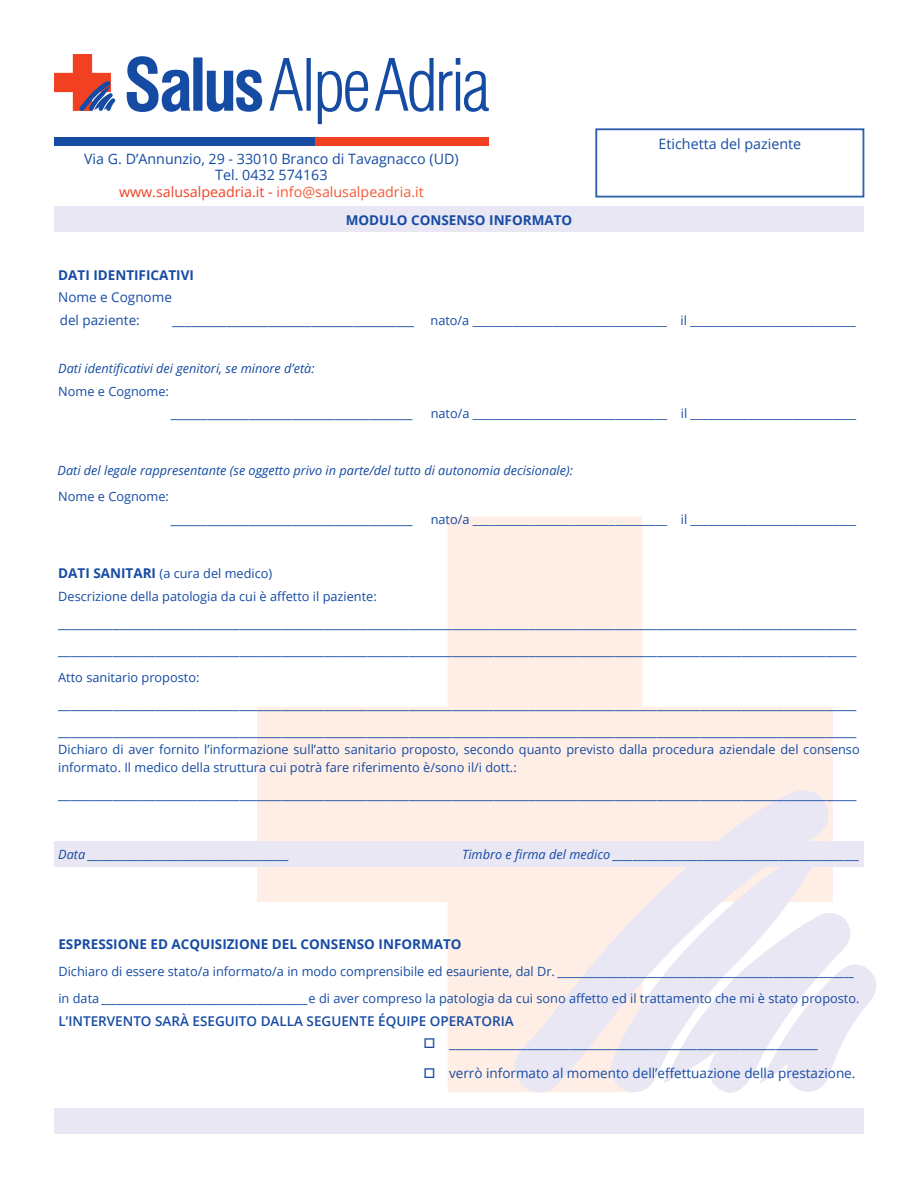
<style>
.page{position:relative;width:918px;height:1188px;background:#fff}
.page>*{position:absolute;margin:0;border:0;box-sizing:border-box;transform-origin:0 0}
.t1{font:14.25px/16.5px "Open Sans";color:#154ba3;text-align:center}
.t2{font:13.5px/27px "Open Sans";color:#154ba3}
.t3{font:700 13.5px "Open Sans";color:#154ba3}
.t4{font:600 13.5px "Open Sans";color:#154ba3}
.t5{font:12.75px/22.5px "Open Sans";color:#154ba3}
.t6{font:italic 12.75px "Open Sans";color:#154ba3}
.s1{color:#f24122}
.s2{color:#f55934}
.s3{font-size:13.5px}
.s4{font-weight:700;font-size:13.5px}
.s5{font-style:italic}
</style>
<div class="page">
<div style="left:54px;top:138px;width:435px;height:8px;background:#154ba3"></div>
<div style="left:315px;top:138px;width:174px;height:8px;background:#f24122"></div>
<svg style="left:127px;top:56px;width:362px;height:68px"></svg>
<svg style="left:54px;top:54px;width:61px;height:57px"></svg>
<div style="left:596px;top:129px;width:268px;height:68px;border:1px solid #154ba3"></div>
<svg style="left:257px;top:517px;width:576px;height:575px;fill:#ffeee5"></svg>
<svg style="left:513px;top:789px;width:315px;height:303px;background:#f6ebeb"></svg>
<svg style="left:663px;top:913px;width:213px;height:180px"></svg>
<div style="left:54px;top:207px;width:810px;height:25px;background:#e9e7f4"></div>
<div style="left:54px;top:841px;width:810px;height:26px;background:#e9e7f4"></div>
<div style="left:54px;top:1109px;width:810px;height:25px;background:#e9e7f4"></div>
<p class="t1" style="left:84px;top:150px;width:376px">Via G. D’Annunzio, 29 - 33010 Branco di Tavagnacco (UD)<br>Tel. 0432 574163<br><span class="s1">www.salusalpeadria.it -</span> <span class="s2">info@salusalpeadria.it</span></p>
<p class="t3" style="left:346px;top:210px;width:228px">MODULO CONSENSO INFORMATO</p>
<p class="t1" style="left:659px;top:135px;width:144px">Etichetta del paziente</p>
<p class="t3" style="left:58px;top:265px;width:137px">DATI IDENTIFICATIVI</p>
<p class="t2" style="left:58px;top:286px;width:115px;line-height:22.5px">Nome e Cognome del paziente:</p>
<p class="t5" style="left:172px;top:308px;width:685px"><span class="s3">________________________________________</span> nato/a __________________________________ il _____________________________</p>
<p class="t6" style="left:58px;top:360px;width:258px">Dati identificativi dei genitori, se minore d’età:</p>
<p class="t5" style="left:58px;top:379px;width:112px">Nome e Cognome:</p>
<p class="t2" style="left:171px;top:399px;width:243px">________________________________________</p>
<p class="t5" style="left:431px;top:402px;width:427px">nato/a __________________________________ il _____________________________</p>
<p class="t6" style="left:58px;top:462px;width:517px">Dati del legale rappresentante (se oggetto privo in parte/del tutto di autonomia decisionale):</p>
<p class="t5" style="left:58px;top:485px;width:112px">Nome e Cognome:</p>
<p class="t2" style="left:171px;top:505px;width:243px">________________________________________</p>
<p class="t5" style="left:431px;top:507px;width:427px">nato/a __________________________________ il _____________________________</p>
<p class="t5" style="left:58px;top:562px;width:320px"><span class="s4">DATI SANITARI</span> (a cura del medico)<br>Descrizione della patologia da cui è affetto il paziente:</p>
<p class="t2" style="left:58px;top:609px;width:800px">____________________________________________________________________________________________________________________________________ ____________________________________________________________________________________________________________________________________</p>
<p class="t5" style="left:58px;top:665px;width:143px">Atto sanitario proposto:</p>
<p class="t2" style="left:58px;top:690px;width:800px">____________________________________________________________________________________________________________________________________ ____________________________________________________________________________________________________________________________________</p>
<p class="t5" style="left:58px;top:740px;width:803px;line-height:18px">Dichiaro di aver fornito l’informazione sull’atto sanitario proposto, secondo quanto previsto dalla procedura aziendale del consenso informato. Il medico della struttura cui potrà fare riferimento è/sono il/i dott.:</p>
<p class="t2" style="left:58px;top:780px;width:800px">____________________________________________________________________________________________________________________________________</p>
<p class="t6" style="left:58px;top:845px;width:233px">Data ________________________________________</p>
<p class="t6" style="left:462px;top:845px;width:399px">Timbro e firma del medico _________________________________________________</p>
<p class="t3" style="left:58px;top:935px;width:405px">ESPRESSIONE ED ACQUISIZIONE DEL CONSENSO INFORMATO</p>
<p class="t5" style="left:58px;top:958px;width:803px;line-height:27px">Dichiaro di essere stato/a informato/a in modo comprensibile ed esauriente, dal Dr. <span class="s5">___________________________________________________________ </span>in data <span class="s5">_________________________________________</span>e di aver compreso la patologia da cui sono affetto ed il trattamento che mi è stato proposto.</p>
<p class="t4" style="left:58px;top:1012px;width:457px">L’INTERVENTO SARÀ ESEGUITO DALLA SEGUENTE ÉQUIPE OPERATORIA</p>
<p class="t2" style="left:424px;top:1029px;width:396px">□ _____________________________________________________________</p>
<p class="t2" style="left:424px;top:1059px;width:433px">□ verrò informato al momento dell’effettuazione della prestazione.</p>
</div>
